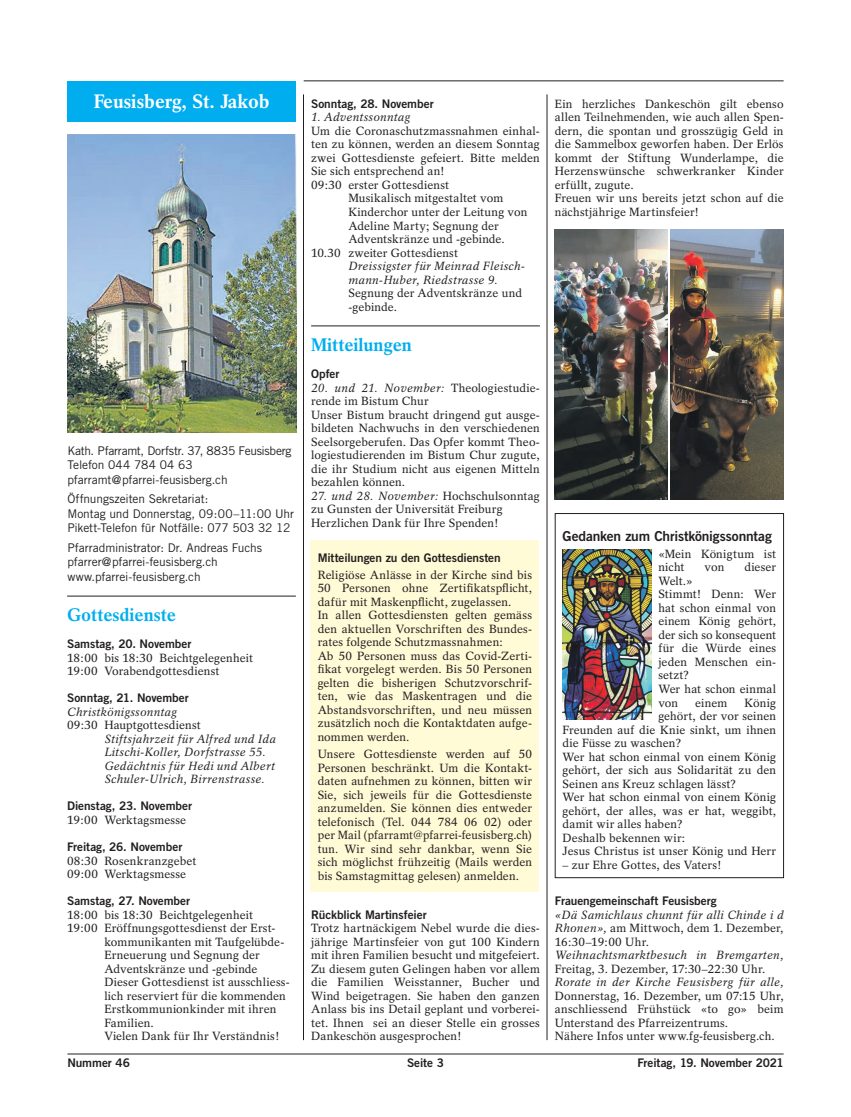
<style>
.page{position:relative;width:851px;height:1117px;background:#fff}
.page>*{position:absolute;margin:0;border:0;box-sizing:border-box;transform-origin:0 0}
.t1{font:700 19.38px "Rotation";color:#fff}
.t2{font:700 18.12px "Rotation";color:#00aeef}
.t3{font:13.75px "Trade Gothic Bold Two";letter-spacing:-.01em;color:#231f20}
.t4{font:12px/14.4px "Trade Gothic";letter-spacing:-.01em;color:#231f20}
.t5{font:11.88px/13.5px "Rotation";letter-spacing:.01em;color:#231f20}
.t6{font:italic 11.88px/13.5px "Rotation";letter-spacing:.02em;color:#231f20}
.t7{font:11.88px "Trade Gothic Bold Two";letter-spacing:-.005em;color:#231f20}
.s1{font-style:italic}
.s2{font-style:normal}
</style>
<div class="page">
<hr style="left:67px;top:595px;width:229px;height:1px;background:#231f20">
<hr style="left:311px;top:325px;width:228px;height:1px;background:#231f20">
<hr style="left:67px;top:1053px;width:716px;height:1px;background:#231f20">
<hr style="left:303px;top:94px;width:1px;height:945px;background:#231f20">
<div style="left:67px;top:81px;width:229px;height:40px;background:#00aeef"></div>
<hr style="left:303px;top:80px;width:480px;height:1px;background:#231f20">
<hr style="left:546px;top:94px;width:1px;height:945px;background:#231f20">
<img style="left:67px;top:135px;width:229px;height:297px">
<div style="left:310px;top:540px;width:229px;height:351px;background:#fffbd6"></div>
<img style="left:554px;top:229px;width:113px;height:270px">
<img style="left:670px;top:229px;width:113px;height:270px">
<img style="left:562px;top:550px;width:89px;height:169px">
<h1 class="t1" style="left:94px;top:90px;width:177px">Feusisberg, St. Jakob</h1>
<p class="t7" style="left:311px;top:96px;width:124px">Sonntag, 28. November</p>
<p class="t6" style="left:311px;top:111px;width:101px">1. Adventssonntag</p>
<p class="t5" style="left:311px;top:124px;width:230px">Um die Coronaschutzmassnahmen einhal-</p>
<p class="t5" style="left:311px;top:138px;width:230px">ten zu können, werden an diesem Sonntag</p>
<p class="t5" style="left:311px;top:151px;width:230px">zwei Gottesdienste gefeiert. Bitte melden</p>
<p class="t5" style="left:311px;top:165px;width:135px">Sie sich entsprechend an!</p>
<p class="t5" style="left:311px;top:178px;width:139px">09:30 erster Gottesdienst</p>
<p class="t5" style="left:348px;top:192px;width:156px">Musikalisch mitgestaltet vom</p>
<p class="t5" style="left:348px;top:205px;width:180px">Kinderchor unter der Leitung von</p>
<p class="t5" style="left:348px;top:219px;width:152px">Adeline Marty; Segnung der</p>
<p class="t5" style="left:348px;top:232px;width:158px">Adventskränze und -gebinde.</p>
<p class="t5" style="left:311px;top:246px;width:148px">10.30 zweiter Gottesdienst</p>
<p class="t6" style="left:348px;top:259px;width:178px">Dreissigster für Meinrad Fleisch&shy;mann-Huber, Riedstrasse 9.</p>
<p class="t5" style="left:348px;top:286px;width:175px">Segnung der Adventskränze und -gebinde.</p>
<h2 class="t2" style="left:311px;top:334px;width:102px">Mitteilungen</h2>
<p class="t7" style="left:311px;top:366px;width:30px">Opfer</p>
<p class="t5" style="left:311px;top:381px;width:230px"><span class="s1">20. und 21. November:</span> Theologiestudie&shy;rende im Bistum Chur<br>Unser Bistum braucht dringend gut ausge&shy;bildeten Nachwuchs in den verschiedenen Seelsorgeberufen. Das Opfer kommt Theo&shy;logiestudierenden im Bistum Chur zugute, die ihr Studium nicht aus eigenen Mitteln bezahlen können.</p>
<p class="t5" style="left:311px;top:489px;width:230px"><span class="s1">27. und 28. November:</span> Hochschulsonntag zu Gunsten der Universität Freiburg<br>Herzlichen Dank für Ihre Spenden!</p>
<p class="t4" style="left:67px;top:443px;width:226px">Kath. Pfarramt, Dorfstr. 37, 8835 Feusisberg<br>Telefon 044 784 04 63 pfarramt@pfarrei-feusisberg.ch</p>
<p class="t4" style="left:67px;top:491px;width:228px">Öffnungszeiten Sekretariat:<br>Montag und Donnerstag, 09:00–11:00 Uhr<br>Pikett-Telefon für Notfälle: 077 503 32 12</p>
<p class="t4" style="left:67px;top:540px;width:196px">Pfarradministrator: Dr. Andreas Fuchs pfarrer@pfarrei-feusisberg.ch www.pfarrei-feusisberg.ch</p>
<p class="t7" style="left:317px;top:550px;width:184px">Mitteilungen zu den Gottesdiensten</p>
<p class="t5" style="left:317px;top:568px;width:216px">Religiöse Anlässe in der Kirche sind bis 50 Personen ohne Zertifikatspflicht, dafür mit Maskenpflicht, zugelassen.<br>In allen Gottesdiensten gelten gemäss den aktuellen Vorschriften des Bundes&shy;rates folgende Schutzmassnahmen:<br>Ab 50 Personen muss das Covid-Zerti&shy;fikat vorgelegt werden. Bis 50 Personen gelten die bisherigen Schutzvorschrif&shy;ten, wie das Maskentragen und die Abstandsvorschriften, und neu müssen zusätzlich noch die Kontaktdaten aufge&shy;nommen werden.</p>
<p class="t5" style="left:317px;top:747px;width:216px;text-align:justify">Unsere Gottesdienste werden auf 50<br>Personen beschränkt. Um die Kontakt&shy;daten aufnehmen zu können, bitten wir Sie, sich jeweils für die Gottesdienste anzumelden. Sie können dies entweder telefonisch (Tel. 044 784 06 02) oder per Mail (pfarramt@pfarrei-feusisberg.ch) tun. Wir sind sehr dankbar, wenn Sie sich möglichst frühzeitig (Mails werden bis Samstagmittag gelesen) anmelden.</p>
<h2 class="t2" style="left:67px;top:604px;width:110px">Gottesdienste</h2>
<p class="t7" style="left:67px;top:636px;width:126px">Samstag, 20. November</p>
<p class="t5" style="left:67px;top:651px;width:187px">18:00 bis 18:30 Beichtgelegenheit<br>19:00 Vorabendgottesdienst</p>
<p class="t7" style="left:67px;top:690px;width:123px">Sonntag, 21. November</p>
<p class="t6" style="left:67px;top:705px;width:112px">Christkönigssonntag</p>
<p class="t5" style="left:67px;top:718px;width:135px">09:30 Hauptgottesdienst</p>
<p class="t6" style="left:104px;top:732px;width:173px">Stiftsjahrzeit für Alfred und Ida Litschi-Koller, Dorfstrasse 55.<br>Gedächtnis für Hedi und Albert Schuler-Ulrich, Birrenstrasse.</p>
<p class="t7" style="left:67px;top:798px;width:126px">Dienstag, 23. November</p>
<p class="t5" style="left:67px;top:813px;width:121px">19:00 Werktagsmesse</p>
<p class="t7" style="left:67px;top:839px;width:117px">Freitag, 26. November</p>
<p class="t5" style="left:67px;top:853px;width:131px">08:30 Rosenkranzgebet<br>09:00 Werktagsmesse</p>
<p class="t7" style="left:67px;top:893px;width:124px">Samstag, 27. November</p>
<p class="t5" style="left:67px;top:907px;width:187px">18:00 bis 18:30 Beichtgelegenheit</p>
<p class="t5" style="left:67px;top:921px;width:210px">19:00 Eröffnungsgottesdienst der Erst-</p>
<p class="t5" style="left:104px;top:934px;width:181px">kommunikanten mit Taufgelübde-</p>
<p class="t5" style="left:104px;top:948px;width:157px">Erneuerung und Segnung der</p>
<p class="t5" style="left:104px;top:961px;width:155px">Adventskränze und -gebinde</p>
<p class="t5" style="left:104px;top:975px;width:187px">Dieser Gottesdienst ist ausschliess-</p>
<p class="t5" style="left:104px;top:988px;width:183px">lich reserviert für die kommenden</p>
<p class="t5" style="left:104px;top:1002px;width:173px">Erstkommunionkinder mit ihren</p>
<p class="t5" style="left:104px;top:1015px;width:51px">Familien.</p>
<p class="t5" style="left:104px;top:1029px;width:176px">Vielen Dank für Ihr Verständnis!</p>
<p class="t7" style="left:311px;top:906px;width:117px">Rückblick Martinsfeier</p>
<p class="t5" style="left:311px;top:921px;width:230px;text-align:justify">Trotz hartnäckigem Nebel wurde die dies&shy;jährige Martinsfeier von gut 100 Kindern mit ihren Familien besucht und mitgefeiert.<br>Zu diesem guten Gelingen haben vor allem die Familien Weisstanner, Bucher und Wind beigetragen. Sie haben den ganzen Anlass bis ins Detail geplant und vorberei&shy;tet. Ihnen sei an dieser Stelle ein grosses Dankeschön ausgesprochen!</p>
<p class="t5" style="left:554px;top:97px;width:230px">Ein herzliches Dankeschön gilt ebenso allen Teilnehmenden, wie auch allen Spen&shy;dern, die spontan und grosszügig Geld in die Sammelbox geworfen haben. Der Erlös kommt der Stiftung Wunderlampe, die Herzenswünsche schwerkranker Kinder erfüllt, zugute.<br>Freuen wir uns bereits jetzt schon auf die nächstjährige Martinsfeier!</p>
<p class="t3" style="left:562px;top:527px;width:211px">Gedanken zum Christkönigssonntag</p>
<p class="t5" style="left:658px;top:547px;width:119px">«Mein Königtum ist nicht</p>
<p class="t5" style="left:704px;top:560px;width:21px">von</p>
<p class="t5" style="left:744px;top:560px;width:33px">dieser</p>
<p class="t5" style="left:658px;top:574px;width:119px">Welt.»<br>Stimmt! Denn: Wer hat schon einmal von einem König gehört, der sich so konsequent für die Würde eines jeden Menschen ein&shy;setzt?<br>Wer hat schon einmal von</p>
<p class="t5" style="left:695px;top:695px;width:34px">einem</p>
<p class="t5" style="left:744px;top:695px;width:33px">König</p>
<p class="t5" style="left:658px;top:709px;width:119px">gehört, der vor seinen</p>
<p class="t5" style="left:562px;top:722px;width:215px">Freunden auf die Knie sinkt, um ihnen</p>
<p class="t5" style="left:562px;top:736px;width:120px">die Füsse zu waschen?</p>
<p class="t5" style="left:562px;top:749px;width:215px">Wer hat schon einmal von einem König</p>
<p class="t5" style="left:562px;top:763px;width:215px">gehört, der sich aus Solidarität zu den</p>
<p class="t5" style="left:562px;top:776px;width:175px">Seinen ans Kreuz schlagen lässt?</p>
<p class="t5" style="left:562px;top:790px;width:215px">Wer hat schon einmal von einem König</p>
<p class="t5" style="left:562px;top:803px;width:215px">gehört, der alles, was er hat, weggibt,</p>
<p class="t5" style="left:562px;top:817px;width:121px">damit wir alles haben?</p>
<p class="t5" style="left:562px;top:830px;width:124px">Deshalb bekennen wir:</p>
<p class="t5" style="left:562px;top:844px;width:215px">Jesus Christus ist unser König und Herr</p>
<p class="t5" style="left:562px;top:857px;width:160px">– zur Ehre Gottes, des Vaters!</p>
<p class="t7" style="left:554px;top:893px;width:163px">Frauengemeinschaft Feusisberg</p>
<p class="t6" style="left:554px;top:907px;width:230px;text-align:justify">«Dä Samichlaus chunnt für alli Chinde i d Rhonen», <span class="s2">am Mittwoch, dem 1. Dezember, 16:30–19:00 Uhr.</span></p>
<p class="t6" style="left:554px;top:948px;width:230px">Weihnachtsmarktbesuch in Bremgarten,</p>
<p class="t5" style="left:554px;top:961px;width:212px">Freitag, 3. Dezember, 17:30–22:30 Uhr.</p>
<p class="t6" style="left:554px;top:975px;width:230px">Rorate in der Kirche Feusisberg für alle,</p>
<p class="t5" style="left:554px;top:988px;width:230px">Donnerstag, 16. Dezember, um 07:15 Uhr, anschliessend Frühstück «to go» beim Unterstand des Pfarreizentrums.<br>Nähere Infos unter www.fg-feusisberg.ch.</p>
<p class="t7" style="left:67px;top:1055px;width:64px">Nummer 46</p>
<p class="t7" style="left:407px;top:1055px;width:38px">Seite 3</p>
<p class="t7" style="left:637px;top:1055px;width:148px">Freitag, 19. November 2021</p>
</div>
